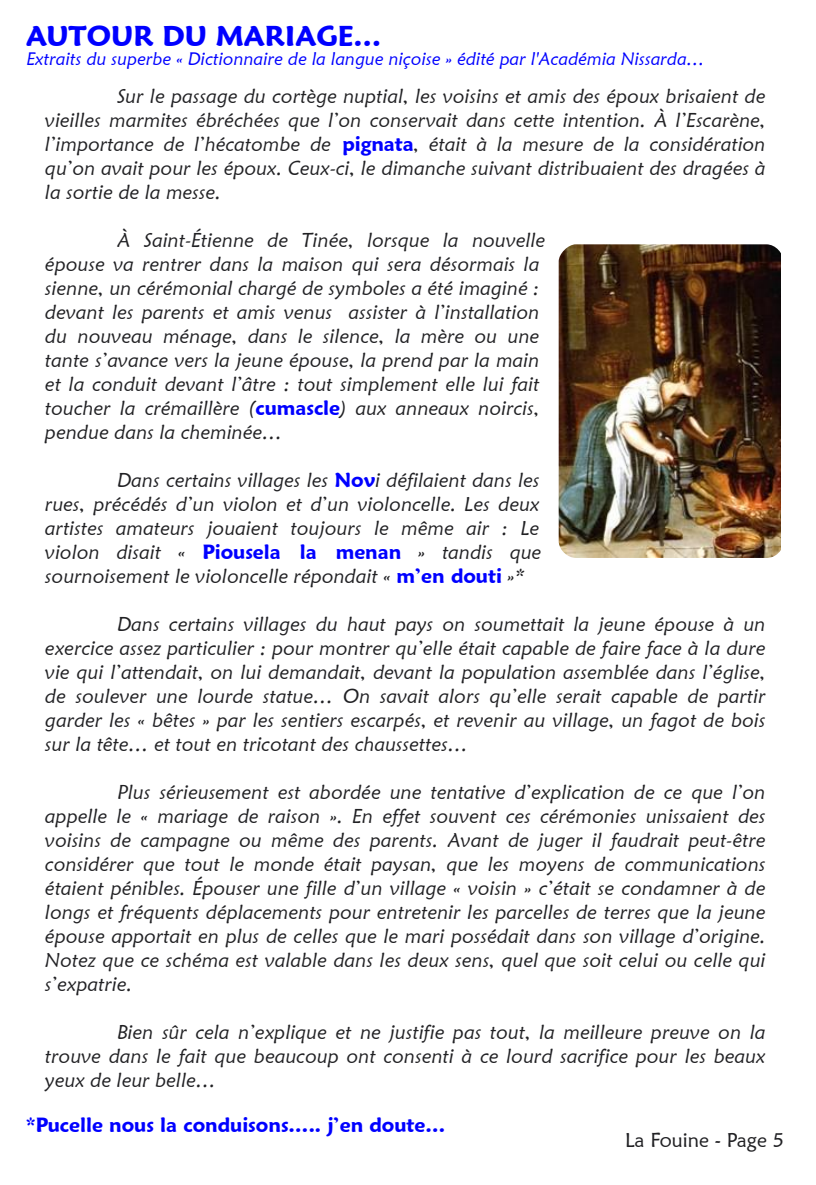
<style>
.page{position:relative;width:816px;height:1185px;background:#fff}
.page>*{position:absolute;margin:0;border:0;box-sizing:border-box;transform-origin:0 0}
.t1{font:600 28px "Maiandra GD";color:#00f}
.t2{font:italic 20px/24px "Maiandra GD";color:#212124;text-align:justify}
.t3{font:600 20px "Maiandra GD";color:#00f}
.t4{font:20px "Maiandra GD";color:#212124}
.t5{font:italic 18px "Maiandra GD";color:#00f}
.s1{font-weight:600;font-style:normal;color:#00f}
</style>
<div class="page">
<img style="left:558px;top:244px;width:222px;height:314px">
<h1 class="t1" style="left:26px;top:20px;width:356px">AUTOUR DU MARIAGE…</h1>
<p class="t5" style="left:27px;top:48px;width:679px">Extraits du superbe « Dictionnaire de la langue niçoise » édité par l'Académia Nissarda…</p>
<p class="t2" style="left:45px;top:84px;width:721px;text-indent:72px">Sur le passage du cortège nuptial, les voisins et amis des époux brisaient de vieilles marmites ébréchées que l’on conservait dans cette intention. À l’Escarène, l’importance de l’hécatombe de <span class="s1">pignata</span>, était à la mesure de la considération qu’on avait pour les époux. Ceux-ci, le dimanche suivant distribuaient des dragées à la sortie de la messe.</p>
<p class="t2" style="left:45px;top:228px;width:501px;text-align:left;text-indent:72px">À Saint-Étienne de Tinée, lorsque la nouvelle épouse va rentrer dans la maison qui sera désormais la sienne, un cérémonial chargé de symboles a été imaginé : devant les parents et amis venus assister à l’installation du nouveau ménage, dans le silence, la mère ou une tante s’avance vers la jeune épouse, la prend par la main et la conduit devant l’âtre : tout simplement elle lui fait toucher la crémaillère (<span class="s1">cumascle</span>) aux anneaux noircis, pendue dans la cheminée…</p>
<p class="t2" style="left:45px;top:468px;width:497px;text-indent:72px">Dans certains villages les <span class="s1">Nov</span>i défilaient dans les rues, précédés d’un violon et d’un violoncelle. Les deux artistes amateurs jouaient toujours le même air : Le violon disait « <span class="s1">Piousela la menan</span> » tandis que sournoisement le violoncelle répondait « <span class="s1">m’en douti</span> »*</p>
<p class="t2" style="left:45px;top:612px;width:721px;text-indent:72px">Dans certains villages du haut pays on soumettait la jeune épouse à un exercice assez particulier : pour montrer qu’elle était capable de faire face à la dure vie qui l’attendait, on lui demandait, devant la population assemblée dans l’église, de soulever une lourde statue… On savait alors qu’elle serait capable de partir garder les « bêtes » par les sentiers escarpés, et revenir au village, un fagot de bois sur la tête… et tout en tricotant des chaussettes…</p>
<p class="t2" style="left:45px;top:780px;width:721px;text-indent:72px">Plus sérieusement est abordée une tentative d’explication de ce que l’on appelle le « mariage de raison ». En effet souvent ces cérémonies unissaient des voisins de campagne ou même des parents. Avant de juger il faudrait peut-être considérer que tout le monde était paysan, que les moyens de communications étaient pénibles. Épouser une fille d’un village « voisin » c’était se condamner à de longs et fréquents déplacements pour entretenir les parcelles de terres que la jeune épouse apportait en plus de celles que le mari possédait dans son village d’origine.<br>Notez que ce schéma est valable dans les deux sens, quel que soit celui ou celle qui s’expatrie.</p>
<p class="t2" style="left:45px;top:1020px;width:721px;text-indent:72px">Bien sûr cela n’explique et ne justifie pas tout, la meilleure preuve on la trouve dans le fait que beaucoup ont consenti à ce lourd sacrifice pour les beaux yeux de leur belle…</p>
<p class="t3" style="left:26px;top:1113px;width:421px">*Pucelle nous la conduisons….. j’en doute…</p>
<p class="t4" style="left:625px;top:1128px;width:160px">La Fouine - Page 5</p>
</div>
